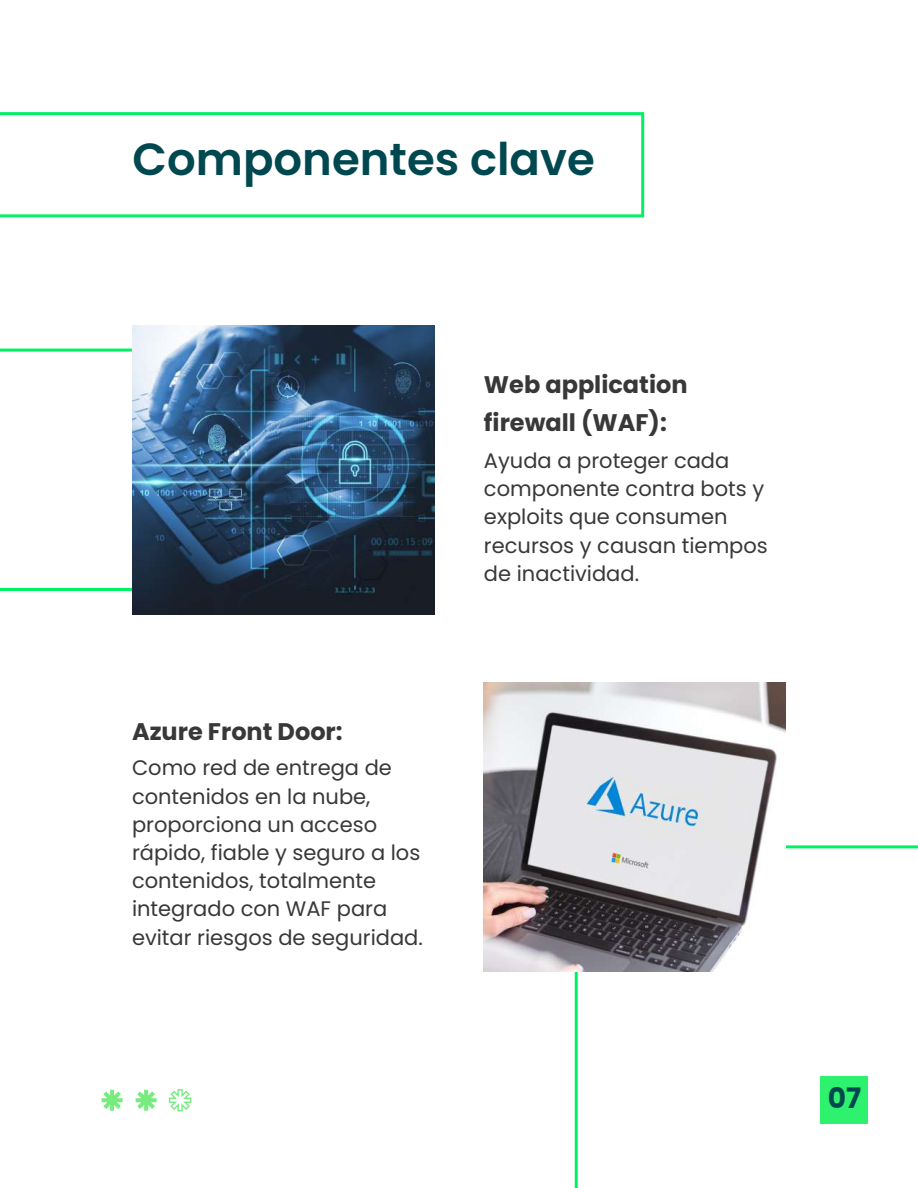
<style>
.page{position:relative;width:918px;height:1188px;background:#fff}
.page>*{position:absolute;margin:0;border:0;box-sizing:border-box;transform-origin:0 0}
.t1{font:600 45px "Poppins";color:#004850}
.t2{font:700 28.2px "Poppins";color:#004850}
.t3{font:700 24px/37.8px "Poppins";color:#383838}
.t4{font:21px/28.2px "Poppins";color:#383838}
</style>
<div class="page">
<svg style="left:0;top:112px;width:644px;height:105px"></svg>
<svg style="left:0;top:349px;width:132px;height:242px"></svg>
<svg style="left:575px;top:845px;width:343px;height:343px"></svg>
<div style="left:820px;top:1076px;width:47px;height:47px;background:#2ef16e"></div>
<img style="left:132px;top:325px;width:302px;height:289px">
<img style="left:484px;top:682px;width:302px;height:289px">
<svg style="left:102px;top:1090px;width:21px;height:21px"></svg>
<svg style="left:136px;top:1090px;width:21px;height:21px"></svg>
<svg style="left:169px;top:1089px;width:22px;height:22px"></svg>
<h1 class="t1" style="left:133px;top:133px;width:464px">Componentes clave</h1>
<p class="t3" style="left:132px;top:713px;width:212px">Azure Front Door:</p>
<p class="t4" style="left:132px;top:754px;width:292px">Como red de entrega de contenidos en la nube, proporciona un acceso rápido, fiable y seguro a los contenidos, totalmente integrado con WAF para evitar riesgos de seguridad.</p>
<p class="t3" style="left:484px;top:366px;width:205px">Web application firewall (WAF):</p>
<p class="t4" style="left:484px;top:447px;width:285px">Ayuda a proteger cada componente contra bots y exploits que consumen recursos y causan tiempos de inactividad.</p>
<h2 class="t2" style="left:828px;top:1082px;width:35px">07</h2>
</div>
